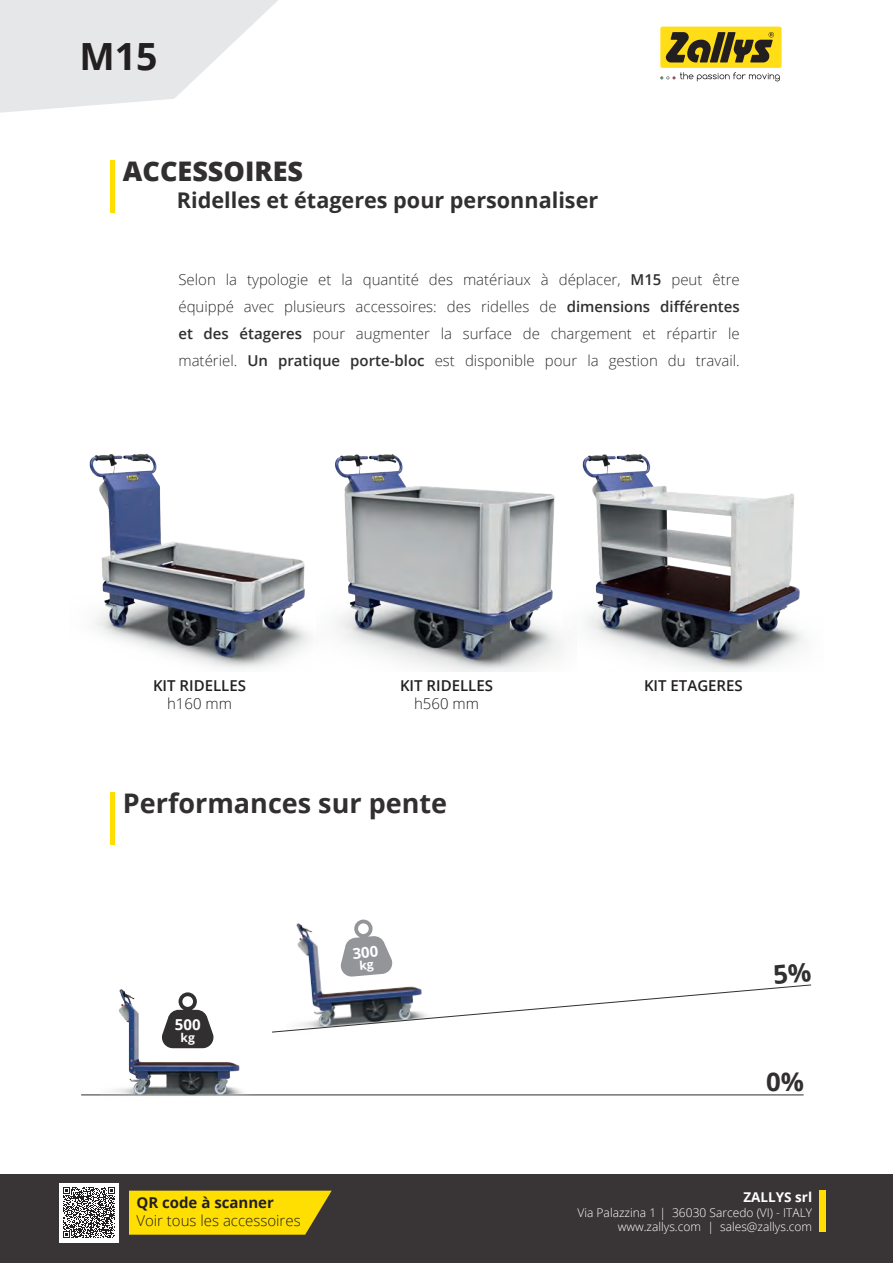
<style>
.page{position:relative;width:893px;height:1263px;background:#fff}
.page>*{position:absolute;margin:0;border:0;box-sizing:border-box;transform-origin:0 0}
.t1{font:700 37.5px "Open Sans";color:#231f20}
.t2{font:700 27px "Open Sans";color:#312f30}
.t3{font:800 27px "Open Sans";color:#312f30}
.t4{font:700 25.8px "Open Sans";color:#312f30}
.t5{font:700 21.6px "Open Sans";color:#312f30}
.t6{font:700 15.15px "Open Sans";color:#fff}
.t7{font:300 15px "Open Sans";color:#312f30}
.t8{font:300 15px "Open Sans";color:#231f20}
.t9{font:600 15px "Open Sans";color:#231f20}
.t10{font:700 15px "Open Sans";color:#231f20}
.t11{font:700 13.5px "Open Sans";color:#fff}
.t12{font:300 12px "Open Sans";color:#fff}
.t13{font:700 12px "Open Sans";color:#fff}
.s1{font-weight:600}
</style>
<div class="page">
<div style="left:0;top:1175px;width:893px;height:88px;background:#393536"></div>
<img style="left:335px;top:454px;width:229px;height:217px">
<img style="left:89px;top:453px;width:222px;height:216px">
<img style="left:582px;top:454px;width:223px;height:217px">
<div style="left:110px;top:792px;width:5px;height:53px;background:#ffdf01"></div>
<div style="left:110px;top:161px;width:5px;height:52px;background:#ffdf01"></div>
<svg style="left:660px;top:72px;width:120px;height:9px"></svg>
<div style="left:660px;top:27px;width:121px;height:41px;background:#ffdd17;border-radius:2px"></div>
<svg style="left:666px;top:32px;width:108px;height:31px"></svg>
<div style="left:820px;top:1189px;width:6px;height:42px;background:#ffdf01"></div>
<svg style="left:0;top:0;width:278px;height:113px"></svg>
<hr style="left:81px;top:1094px;width:722px;height:1px;background:#312f30">
<img style="left:100px;top:989px;width:154px;height:107px">
<svg style="left:161px;top:992px;width:53px;height:56px"></svg>
<div style="left:59px;top:1183px;width:60px;height:59px;background:#fff"></div>
<svg style="left:129px;top:1191px;width:203px;height:44px"></svg>
<svg style="left:63px;top:1187px;width:52px;height:51px"></svg>
<svg style="left:272px;top:919px;width:539px;height:114px"></svg>
<p class="t1" style="left:79px;top:30px;width:80px">M15</p>
<p class="t3" style="left:123px;top:151px;width:182px">ACCESSOIRES</p>
<p class="t5" style="left:177px;top:185px;width:423px">Ridelles et étageres pour personnaliser</p>
<p class="t7" style="left:178px;top:270px;width:563px">Selon la typologie et la quantité des matériaux à déplacer, <span class="s1">M15</span> peut être</p>
<p class="t7" style="left:178px;top:297px;width:563px">équippé avec plusieurs accessoires: des ridelles de <span class="s1">dimensions différentes</span></p>
<p class="t7" style="left:178px;top:324px;width:563px"><span class="s1">et des étageres</span> pour augmenter la surface de chargement et répartir le</p>
<p class="t7" style="left:178px;top:351px;width:563px">matériel. <span class="s1">Un pratique porte-bloc</span> est disponible pour la gestion du travail.</p>
<p class="t9" style="left:153px;top:675px;width:94px">KIT RIDELLES</p>
<p class="t8" style="left:167px;top:693px;width:66px">h160 mm</p>
<p class="t9" style="left:400px;top:675px;width:94px">KIT RIDELLES</p>
<p class="t9" style="left:644px;top:675px;width:100px">KIT ETAGERES</p>
<p class="t8" style="left:414px;top:693px;width:66px">h560 mm</p>
<p class="t2" style="left:123px;top:784px;width:326px">Performances sur pente</p>
<p class="t6" style="left:175px;top:1014px;width:27px">500</p>
<p class="t13" style="left:181px;top:1029px;width:16px">kg</p>
<p class="t10" style="left:136px;top:1192px;width:139px">QR code à scanner</p>
<p class="t8" style="left:136px;top:1210px;width:166px">Voir tous les accessoires</p>
<p class="t4" style="left:766px;top:1063px;width:39px">0%</p>
<p class="t11" style="left:743px;top:1188px;width:70px">ZALLYS srl</p>
<p class="t12" style="left:577px;top:1204px;width:236px">Via Palazzina 1 | 36030 Sarcedo (VI) - ITALY</p>
<p class="t12" style="left:618px;top:1218px;width:196px">www.zallys.com | sales@zallys.com</p>
</div>
